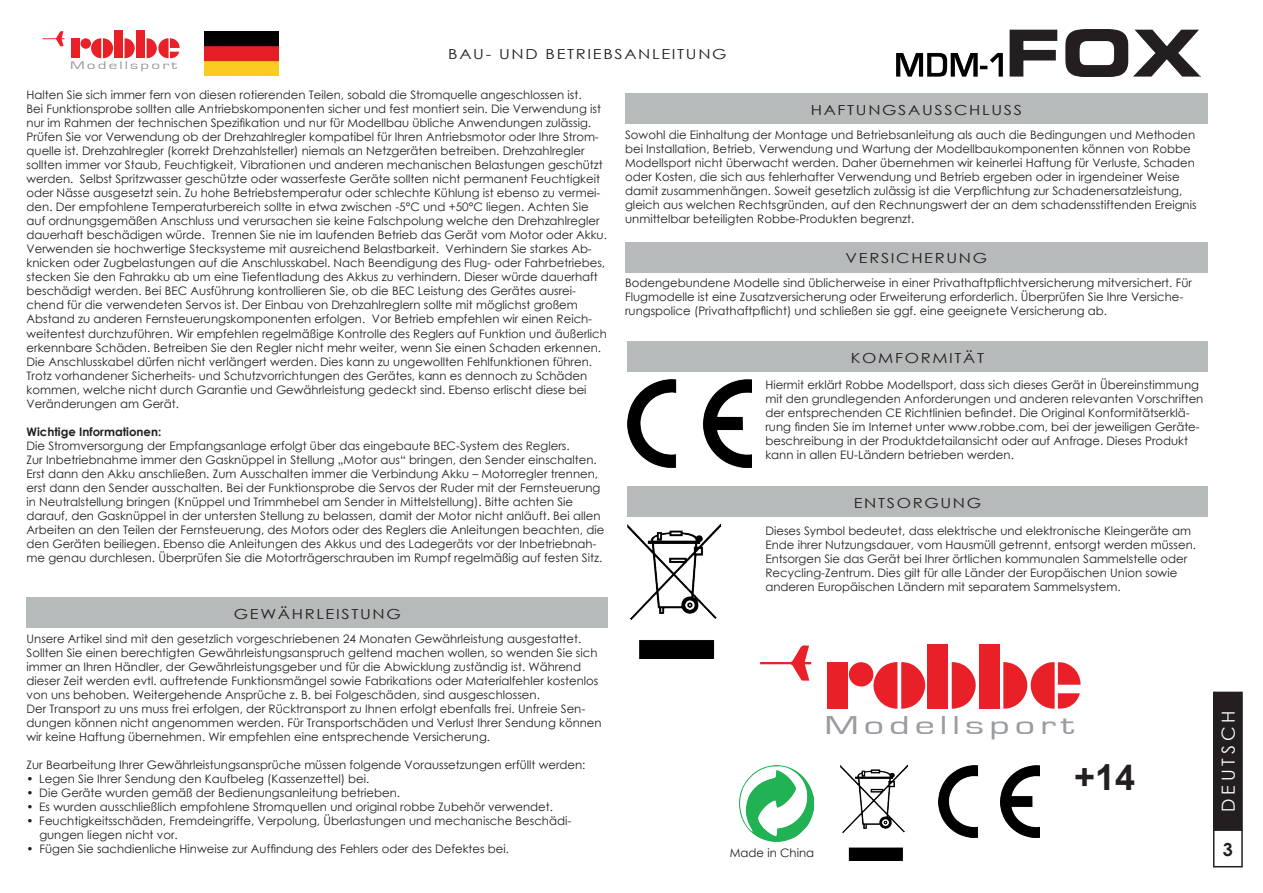
<style>
.page{position:relative;width:1263px;height:893px;background:#fff}
.page>*{position:absolute;margin:0;border:0;box-sizing:border-box;transform-origin:0 0}
.t1{font:700 36px "Arial";color:#231f20}
.t2{font:26.7px "Eurostile";letter-spacing:.125em;color:#989b9f;scale:1.5 1}
.t3{font:18px "Century Gothic";letter-spacing:.21em;color:#fff}
.t4{font:700 18px "Century Gothic";color:#231f20}
.t5{font:13.8px "Century Gothic";letter-spacing:.1em;color:#231f20;scale:1.19 1}
.t6{font:11.7px/14.1px "Century Gothic";color:#231f20}
.t7{font:700 11.7px "Century Gothic";color:#231f20}
.t8{font:11.4px "Eurostile";letter-spacing:.125em;color:#989b9f;scale:1.5 1}
</style>
<div class="page">
<div style="left:1214px;top:692px;width:28px;height:138px;background:#231f20"></div>
<div style="left:1213px;top:692px;width:30px;height:139px;border:2px solid #231f20"></div>
<div style="left:1213px;top:829px;width:30px;height:38px;border:2px solid #231f20"></div>
<div style="left:114px;top:31px;width:9px;height:27px;background:#ea2029"></div>
<div style="left:136px;top:31px;width:9px;height:27px;background:#ea2029"></div>
<div style="left:71px;top:38px;width:9px;height:20px;background:#ea2029"></div>
<svg style="left:125px;top:38px;width:10px;height:20px"></svg>
<svg style="left:90px;top:38px;width:24px;height:20px"></svg>
<div style="left:80px;top:38px;width:11px;height:11px;background:#ea2029;border-radius:50%"></div>
<svg style="left:43px;top:31px;width:21px;height:15px"></svg>
<svg style="left:147px;top:38px;width:33px;height:21px"></svg>
<img style="left:204px;top:31px;width:75px;height:45px">
<img style="left:896px;top:30px;width:305px;height:46px">
<div style="left:627px;top:341px;width:581px;height:31px;background:#b7baba"></div>
<div style="left:27px;top:597px;width:581px;height:31px;background:#b7baba"></div>
<img style="left:627px;top:379px;width:125px;height:88px">
<img style="left:627px;top:524px;width:94px;height:135px">
<div style="left:627px;top:486px;width:581px;height:31px;background:#b7baba"></div>
<div style="left:625px;top:242px;width:583px;height:31px;background:#b7baba"></div>
<div style="left:625px;top:93px;width:583px;height:31px;background:#b7baba"></div>
<div style="left:928px;top:644px;width:20px;height:65px;background:#ea2029"></div>
<div style="left:979px;top:644px;width:21px;height:65px;background:#ea2029"></div>
<div style="left:828px;top:662px;width:20px;height:47px;background:#ea2029"></div>
<svg style="left:952px;top:662px;width:24px;height:47px"></svg>
<svg style="left:872px;top:662px;width:54px;height:47px"></svg>
<div style="left:849px;top:662px;width:24px;height:25px;background:#ea2029;border-radius:50%"></div>
<svg style="left:760px;top:645px;width:51px;height:36px"></svg>
<svg style="left:1003px;top:662px;width:77px;height:47px"></svg>
<img style="left:739px;top:765px;width:75px;height:76px">
<img style="left:938px;top:765px;width:102px;height:73px">
<img style="left:840px;top:765px;width:67px;height:95px">
<p class="t8" style="left:70px;top:59px;width:73px">Modellsport</p>
<p class="t5" style="left:448px;top:45px;width:235px">BAU- UND BETRIEBSANLEITUNG</p>
<p class="t6" style="left:27px;top:87px;width:582px">Halten Sie sich immer fern von diesen rotierenden Teilen, sobald die Stromquelle angeschlossen ist.<br>Bei Funktionsprobe sollten alle Antriebskomponenten sicher und fest montiert sein. Die Verwendung ist nur im Rahmen der technischen Spezifikation und nur für Modellbau übliche Anwendungen zulässig.<br>Prüfen Sie vor Verwendung ob der Drehzahlregler kompatibel für Ihren Antriebsmotor oder Ihre Strom&shy;quelle ist. Drehzahlregler (korrekt Drehzahlsteller) niemals an Netzgeräten betreiben. Drehzahlregler sollten immer vor Staub, Feuchtigkeit, Vibrationen und anderen mechanischen Belastungen geschützt werden. Selbst Spritzwasser geschützte oder wasserfeste Geräte sollten nicht permanent Feuchtigkeit oder Nässe ausgesetzt sein. Zu hohe Betriebstemperatur oder schlechte Kühlung ist ebenso zu vermei&shy;den. Der empfohlene Temperaturbereich sollte in etwa zwischen -5°C und +50°C liegen. Achten Sie auf ordnungsgemäßen Anschluss und verursachen sie keine Falschpolung welche den Drehzahlregler dauerhaft beschädigen würde. Trennen Sie nie im laufenden Betrieb das Gerät vom Motor oder Akku.<br>Verwenden sie hochwertige Stecksysteme mit ausreichend Belastbarkeit. Verhindern Sie starkes Ab&shy;knicken oder Zugbelastungen auf die Anschlusskabel. Nach Beendigung des Flug- oder Fahrbetriebes, stecken Sie den Fahrakku ab um eine Tiefentladung des Akkus zu verhindern. Dieser würde dauerhaft beschädigt werden. Bei BEC Ausführung kontrollieren Sie, ob die BEC Leistung des Gerätes ausrei&shy;chend für die verwendeten Servos ist. Der Einbau von Drehzahlreglern sollte mit möglichst großem Abstand zu anderen Fernsteuerungskomponenten erfolgen. Vor Betrieb empfehlen wir einen Reich&shy;weitentest durchzuführen. Wir empfehlen regelmäßige Kontrolle des Reglers auf Funktion und äußerlich erkennbare Schäden. Betreiben Sie den Regler nicht mehr weiter, wenn Sie einen Schaden erkennen.<br>Die Anschlusskabel dürfen nicht verlängert werden. Dies kann zu ungewollten Fehlfunktionen führen.<br>Trotz vorhandener Sicherheits- und Schutzvorrichtungen des Gerätes, kann es dennoch zu Schäden kommen, welche nicht durch Garantie und Gewährleistung gedeckt sind. Ebenso erlischt diese bei Veränderungen am Gerät.</p>
<p class="t7" style="left:27px;top:423px;width:136px">Wichtige Informationen:</p>
<p class="t6" style="left:27px;top:438px;width:579px">Die Stromversorgung der Empfangsanlage erfolgt über das eingebaute BEC-System des Reglers.<br>Zur Inbetriebnahme immer den Gasknüppel in Stellung „Motor aus“ bringen, den Sender einschalten.<br>Erst dann den Akku anschließen. Zum Ausschalten immer die Verbindung Akku – Motorregler trennen, erst dann den Sender ausschalten. Bei der Funktionsprobe die Servos der Ruder mit der Fernsteuerung in Neutralstellung bringen (Knüppel und Trimmhebel am Sender in Mittelstellung). Bitte achten Sie darauf, den Gasknüppel in der untersten Stellung zu belassen, damit der Motor nicht anläuft. Bei allen Arbeiten an den Teilen der Fernsteuerung, des Motors oder des Reglers die Anleitungen beachten, die den Geräten beiliegen. Ebenso die Anleitungen des Akkus und des Ladegeräts vor der Inbetriebnah&shy;me genau durchlesen. Überprüfen Sie die Motorträgerschrauben im Rumpf regelmäßig auf festen Sitz.</p>
<p class="t5" style="left:234px;top:604px;width:142px">GEWÄHRLEISTUNG</p>
<p class="t6" style="left:27px;top:631px;width:577px">Unsere Artikel sind mit den gesetzlich vorgeschriebenen 24 Monaten Gewährleistung ausgestattet.<br>Sollten Sie einen berechtigten Gewährleistungsanspruch geltend machen wollen, so wenden Sie sich immer an Ihren Händler, der Gewährleistungsgeber und für die Abwicklung zuständig ist. Während dieser Zeit werden evtl. auftretende Funktionsmängel sowie Fabrikations oder Materialfehler kostenlos von uns behoben. Weitergehende Ansprüche z. B. bei Folgeschäden, sind ausgeschlossen.<br>Der Transport zu uns muss frei erfolgen, der Rücktransport zu Ihnen erfolgt ebenfalls frei. Unfreie Sen&shy;dungen können nicht angenommen werden. Für Transportschäden und Verlust Ihrer Sendung können wir keine Haftung übernehmen. Wir empfehlen eine entsprechende Versicherung.</p>
<p class="t6" style="left:27px;top:758px;width:560px">Zur Bearbeitung Ihrer Gewährleistungsansprüche müssen folgende Voraussetzungen erfüllt werden:</p>
<p class="t6" style="left:27px;top:772px;width:344px">• Legen Sie Ihrer Sendung den Kaufbeleg (Kassenzettel) bei.</p>
<p class="t6" style="left:27px;top:786px;width:375px">• Die Geräte wurden gemäß der Bedienungsanleitung betrieben.</p>
<p class="t6" style="left:27px;top:800px;width:528px">• Es wurden ausschließlich empfohlene Stromquellen und original robbe Zubehör verwendet.</p>
<p class="t6" style="left:39px;top:814px;width:533px;text-indent:-13px">• Feuchtigkeitsschäden, Fremdeingriffe, Verpolung, Überlastungen und mechanische Beschädi&shy;gungen liegen nicht vor.</p>
<p class="t6" style="left:27px;top:842px;width:484px">• Fügen Sie sachdienliche Hinweise zur Auffindung des Fehlers oder des Defektes bei.</p>
<p class="t5" style="left:811px;top:101px;width:179px">HAFTUNGSAUSSCHLUSS</p>
<p class="t6" style="left:625px;top:128px;width:573px">Sowohl die Einhaltung der Montage und Betriebsanleitung als auch die Bedingungen und Methoden bei Installation, Betrieb, Verwendung und Wartung der Modellbaukomponenten können von Robbe Modellsport nicht überwacht werden. Daher übernehmen wir keinerlei Haftung für Verluste, Schaden oder Kosten, die sich aus fehlerhafter Verwendung und Betrieb ergeben oder in irgendeiner Weise damit zusammenhängen. Soweit gesetzlich zulässig ist die Verpflichtung zur Schadenersatzleistung, gleich aus welchen Rechtsgründen, auf den Rechnungswert der an dem schadensstiftenden Ereignis unmittelbar beteiligten Robbe-Produkten begrenzt.</p>
<p class="t5" style="left:846px;top:249px;width:120px">VERSICHERUNG</p>
<p class="t6" style="left:625px;top:276px;width:568px">Bodengebundene Modelle sind üblicherweise in einer Privathaftpflichtversicherung mitversichert. Für<br>Flugmodelle ist eine Zusatzversicherung oder Erweiterung erforderlich. Überprüfen Sie Ihre Versiche&shy;rungspolice (Privathaftpflicht) und schließen sie ggf. eine geeignete Versicherung ab.</p>
<p class="t5" style="left:851px;top:348px;width:113px">KOMFORMITÄT</p>
<p class="t6" style="left:765px;top:378px;width:439px">Hiermit erklärt Robbe Modellsport, dass sich dieses Gerät in Übereinstimmung mit den grundlegenden Anforderungen und anderen relevanten Vorschriften der entsprechenden CE Richtlinien befindet. Die Original Konformitätserklä&shy;rung finden Sie im Internet unter www.robbe.com, bei der jeweiligen Geräte&shy;beschreibung in der Produktdetailansicht oder auf Anfrage. Dieses Produkt kann in allen EU-Ländern betrieben werden.</p>
<p class="t5" style="left:854px;top:493px;width:108px">ENTSORGUNG</p>
<p class="t6" style="left:765px;top:523px;width:432px">Dieses Symbol bedeutet, dass elektrische und elektronische Kleingeräte am Ende ihrer Nutzungsdauer, vom Hausmüll getrennt, entsorgt werden müssen.<br>Entsorgen Sie das Gerät bei Ihrer örtlichen kommunalen Sammelstelle oder Recycling-Zentrum. Dies gilt für alle Länder der Europäischen Union sowie anderen Europäischen Ländern mit separatem Sammelsystem.</p>
<h2 class="t2" style="left:824px;top:711px;width:168px">Modellsport</h2>
<p class="t6" style="left:730px;top:846px;width:86px">Made in China</p>
<h1 class="t1" style="left:1074px;top:752px;width:63px">+14</h1>
<h3 class="t3" style="left:1215px;top:812px;width:103px;rotate:-90deg">DEUTSCH</h3>
<h3 class="t4" style="left:1223px;top:836px;width:12px">3</h3>
</div>
